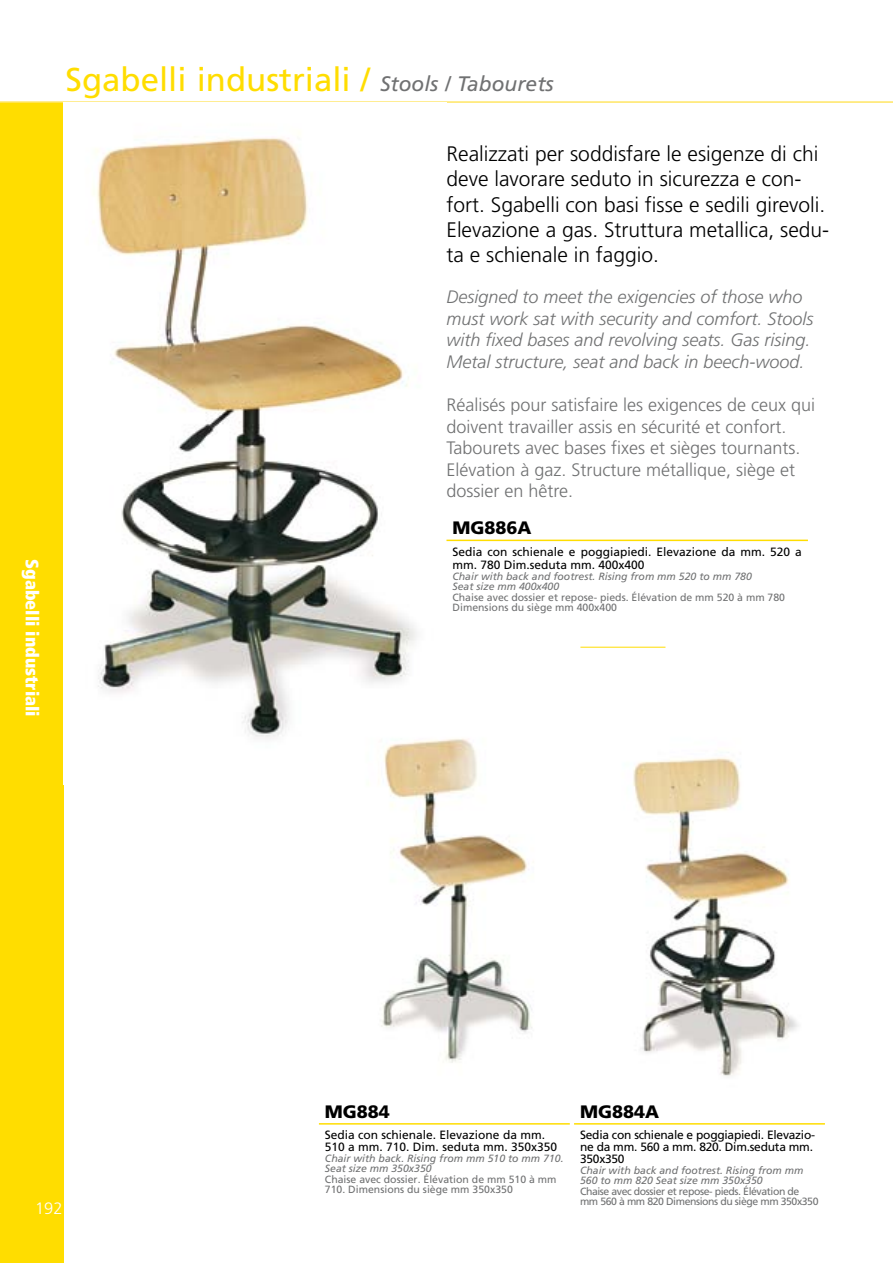
<style>
.page{position:relative;width:893px;height:1263px;background:#fff}
.page>*{position:absolute;margin:0;border:0;box-sizing:border-box;transform-origin:0 0}
.t1{font:33px "Frutiger";color:#fd0}
.t2{font:300 21px/25.2px "Frutiger";color:#000}
.t3{font:300 18px/21.6px "Frutiger";color:#707172}
.t4{font:italic 300 18px/21.6px "Frutiger";color:#707172}
.t5{font:900 condensed 18px "Frutiger";color:#fff}
.t6{font:900 18px "Frutiger";color:#000}
.t7{font:300 16.5px "Frutiger";color:#fff}
.t8{font:12px/13.5px "Frutiger";color:#000}
.t9{font:12px/12px "Frutiger";letter-spacing:-.02em;color:#000}
.t10{font:italic 10.5px/10.5px "Frutiger";color:#707172}
.t11{font:10.5px/10.5px "Frutiger";color:#707172}
.t12{font:10.5px/10.5px "Frutiger";letter-spacing:-.04em;color:#707172}
.s1{font-style:italic;font-size:21px;color:#707172}
</style>
<div class="page">
<div style="left:0;top:102px;width:64px;height:1161px;background:#fd0"></div>
<hr style="left:0;top:101px;width:893px;height:2px;background:#ffe663">
<img style="left:64px;top:102px;width:382px;height:637px">
<hr style="left:580px;top:647px;width:85px;height:1px;background:#fd0">
<hr style="left:446px;top:540px;width:362px;height:1px;background:#fd0">
<hr style="left:319px;top:1123px;width:251px;height:1px;background:#fd0">
<hr style="left:574px;top:1123px;width:251px;height:1px;background:#fd0">
<img style="left:319px;top:691px;width:213px;height:372px">
<svg style="left:633px;top:752px;width:166px;height:325px"></svg>
<p class="t5" style="left:43px;top:559px;width:159px;rotate:90deg">Sgabelli industriali</p>
<h1 class="t1" style="left:66px;top:60px;width:490px">Sgabelli industriali / <span class="s1">Stools / Tabourets</span></h1>
<p class="t2" style="left:446px;top:141px;width:384px">Realizzati per soddisfare le esigenze di chi deve lavorare seduto in sicurezza e con&shy;fort. Sgabelli con basi fisse e sedili girevoli.<br>Elevazione a gas. Struttura metallica, sedu&shy;ta e schienale in faggio.</p>
<p class="t4" style="left:446px;top:286px;width:369px">Designed to meet the exigencies of those who must work sat with security and comfort. Stools with fixed bases and revolving seats. Gas rising.<br>Metal structure, seat and back in beech-wood.</p>
<p class="t3" style="left:446px;top:394px;width:370px">Réalisés pour satisfaire les exigences de ceux qui doivent travailler assis en sécurité et confort.<br>Tabourets avec bases fixes et sièges tournants.<br>Elévation à gaz. Structure métallique, siège et dossier en hêtre.</p>
<p class="t6" style="left:452px;top:517px;width:81px">MG886A</p>
<p class="t8" style="left:452px;top:545px;width:351px">Sedia con schienale e poggiapiedi. Elevazione da mm. 520 a mm. 780 Dim.seduta mm. 400x400</p>
<p class="t10" style="left:452px;top:571px;width:301px">Chair with back and footrest. Rising from mm 520 to mm 780<br>Seat size mm 400x400</p>
<p class="t11" style="left:452px;top:592px;width:334px">Chaise avec dossier et repose- pieds. Élévation de mm 520 à mm 780<br>Dimensions du siège mm 400x400</p>
<p class="t7" style="left:35px;top:1198px;width:29px">192</p>
<p class="t6" style="left:325px;top:1101px;width:67px">MG884</p>
<p class="t8" style="left:325px;top:1129px;width:234px;line-height:12px">Sedia con schienale. Elevazione da mm.<br>510 a mm. 710. Dim. seduta mm. 350x350</p>
<p class="t10" style="left:325px;top:1153px;width:240px">Chair with back. Rising from mm 510 to mm 710.<br>Seat size mm 350x350</p>
<p class="t11" style="left:325px;top:1174px;width:233px">Chaise avec dossier. Élévation de mm 510 à mm<br>710. Dimensions du siège mm 350x350</p>
<p class="t6" style="left:580px;top:1101px;width:81px">MG884A</p>
<p class="t9" style="left:580px;top:1129px;width:237px">Sedia con schienale e poggiapiedi. Elevazio&shy;ne da mm. 560 a mm. 820. Dim.seduta mm.<br>350x350</p>
<p class="t10" style="left:580px;top:1165px;width:225px">Chair with back and footrest. Rising from mm<br>560 to mm 820 Seat size mm 350x350</p>
<p class="t12" style="left:580px;top:1186px;width:240px">Chaise avec dossier et repose- pieds. Élévation de mm 560 à mm 820 Dimensions du siège mm 350x350</p>
</div>
